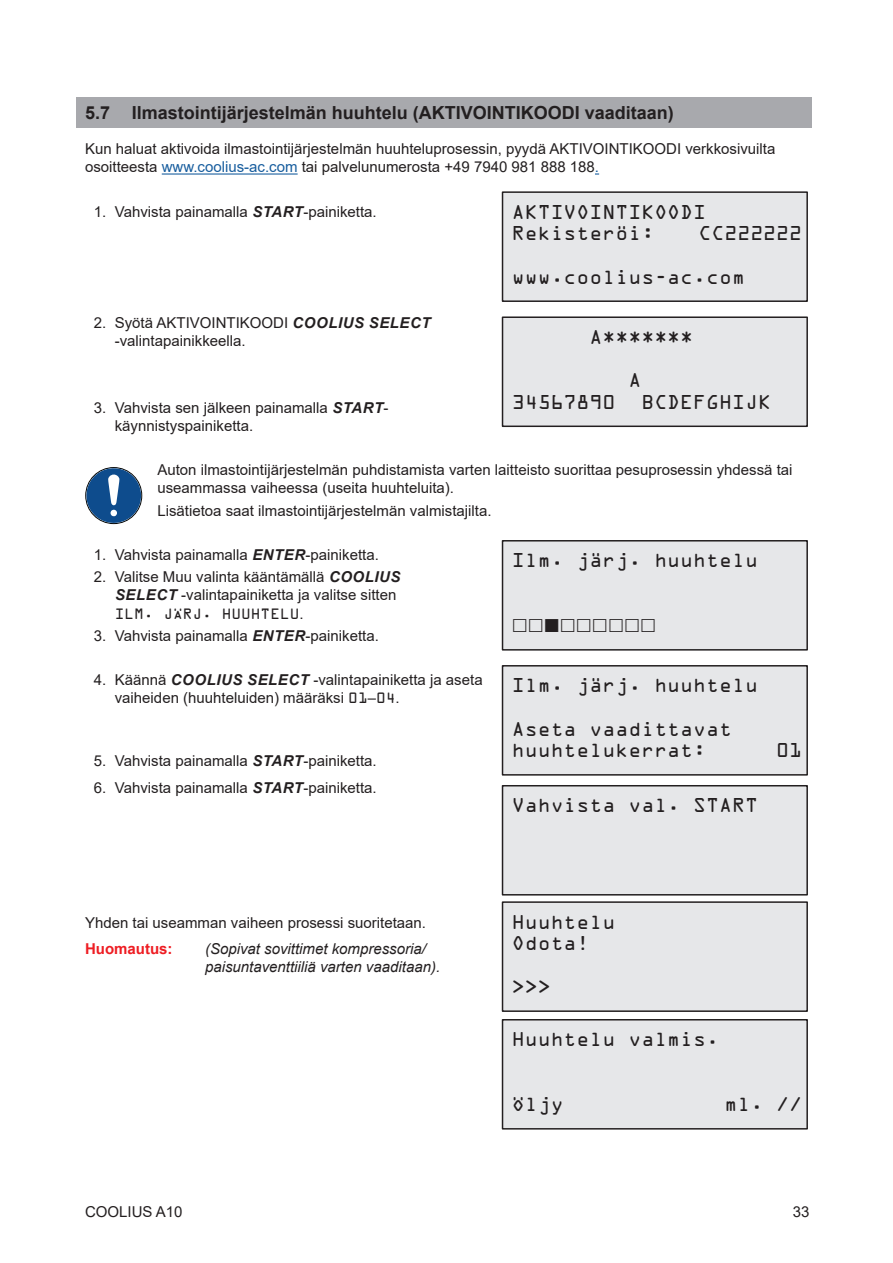
<style>
.page{position:relative;width:893px;height:1263px;background:#fff}
.page>*{position:absolute;margin:0;border:0;box-sizing:border-box;transform-origin:0 0}
.t1{font:18px/21.6px "OCRA Std";color:#231f20}
.t2{font:700 18px "Arial";color:#231f20}
.t3{font:15px/18px "Arial";color:#231f20}
.t4{font:italic 15px/18px "Arial";color:#231f20}
.t5{font:700 15px "Arial";color:#ee1d23}
.t6{font:13.5px "OCRA Std";color:#231f20}
.s1{color:#175d9e}
.s2{font-weight:700;font-style:italic}
.s3{font-family:"Arial";font-size:15px}
.s4{font-family:"OCRA Std";font-size:13.5px}
</style>
<div class="page">
<div style="left:77px;top:98px;width:735px;height:30px;background:#a8a9ad"></div>
<hr style="left:162px;top:173px;width:136px;height:2px;background:#175d9e">
<div style="left:502px;top:192px;width:305px;height:109px;background:#e6e7e9"></div>
<div style="left:502px;top:191px;width:306px;height:111px;border:2px solid #231f20"></div>
<div style="left:502px;top:317px;width:305px;height:109px;background:#e6e7e9"></div>
<div style="left:502px;top:316px;width:306px;height:111px;border:2px solid #231f20"></div>
<svg style="left:85px;top:467px;width:57px;height:56px"></svg>
<div style="left:502px;top:541px;width:305px;height:109px;background:#e6e7e9"></div>
<div style="left:502px;top:540px;width:306px;height:111px;border:2px solid #231f20"></div>
<div style="left:502px;top:666px;width:305px;height:109px;background:#e6e7e9"></div>
<div style="left:502px;top:665px;width:306px;height:111px;border:2px solid #231f20"></div>
<div style="left:502px;top:786px;width:305px;height:109px;background:#e6e7e9"></div>
<div style="left:502px;top:785px;width:306px;height:110px;border:2px solid #231f20"></div>
<div style="left:502px;top:902px;width:305px;height:109px;background:#e6e7e9"></div>
<div style="left:502px;top:901px;width:306px;height:111px;border:2px solid #231f20"></div>
<div style="left:502px;top:1020px;width:305px;height:109px;background:#e6e7e9"></div>
<div style="left:502px;top:1019px;width:306px;height:110px;border:2px solid #231f20"></div>
<p class="t2" style="left:85px;top:100px;width:590px">5.7 Ilmastointijärjestelmän huuhtelu (AKTIVOINTIKOODI vaaditaan)</p>
<p class="t3" style="left:85px;top:140px;width:692px">Kun haluat aktivoida ilmastointijärjestelmän huuhteluprosessin, pyydä AKTIVOINTIKOODI verkkosivuilta osoitteesta <span class="s1">www.coolius-ac.com</span> tai palvelunumerosta +49 7940 981 888 188<span class="s1">.</span></p>
<p class="t3" style="left:94px;top:203px;width:284px">1. Vahvista painamalla <span class="s2">START</span>-painiketta.</p>
<p class="t1" style="left:512px;top:203px;width:196px">AKTIVOINTIKOODI<br>Rekisteröi:</p>
<p class="t1" style="left:698px;top:224px;width:105px">CC222222</p>
<p class="t1" style="left:512px;top:268px;width:235px">www.coolius-ac.com</p>
<p class="t3" style="left:115px;top:314px;width:317px;text-indent:-21px">2. Syötä AKTIVOINTIKOODI <span class="s2">COOLIUS SELECT </span>-valintapainikkeella.</p>
<p class="t1" style="left:589px;top:328px;width:105px">A*******</p>
<p class="t1" style="left:628px;top:371px;width:14px">A</p>
<p class="t1" style="left:512px;top:393px;width:105px">34567890</p>
<p class="t1" style="left:641px;top:393px;width:131px">BCDEFGHIJK</p>
<p class="t3" style="left:115px;top:399px;width:275px;text-indent:-21px">3. Vahvista sen jälkeen painamalla <span class="s2">START&shy;</span>käynnistyspainiketta.</p>
<p class="t3" style="left:157px;top:461px;width:637px">Auton ilmastointijärjestelmän puhdistamista varten laitteisto suorittaa pesuprosessin yhdessä tai useammassa vaiheessa (useita huuhteluita).</p>
<p class="t3" style="left:157px;top:501px;width:336px">Lisätietoa saat ilmastointijärjestelmän valmistajilta.</p>
<p class="t3" style="left:94px;top:546px;width:287px">1. Vahvista painamalla <span class="s2">ENTER</span>-painiketta.</p>
<p class="t3" style="left:94px;top:568px;width:308px;text-align:right">2. Valitse Muu valinta kääntämällä <span class="s2">COOLIUS<br>SELECT</span> -valintapainiketta ja valitse sitten</p>
<p class="t6" style="left:115px;top:607px;width:190px">ILM. JÄRJ. HUUHTELU<span class="s3">.</span></p>
<p class="t3" style="left:94px;top:626px;width:287px">3. Vahvista painamalla <span class="s2">ENTER</span>-painiketta.</p>
<p class="t3" style="left:115px;top:671px;width:369px;text-indent:-21px">4. Käännä <span class="s2">COOLIUS SELECT</span> -valintapainiketta ja aseta vaiheiden (huuhteluiden) määräksi <span class="s4">01</span>–<span class="s4">04</span>.</p>
<p class="t1" style="left:512px;top:551px;width:248px">Ilm. järj. huuhtelu</p>
<p class="t1" style="left:512px;top:676px;width:248px">Ilm. järj. huuhtelu</p>
<p class="t1" style="left:512px;top:720px;width:222px">Aseta vaadittavat huuhtelukerrat:</p>
<p class="t1" style="left:776px;top:741px;width:27px">01</p>
<p class="t3" style="left:94px;top:751px;width:284px">5. Vahvista painamalla <span class="s2">START</span>-painiketta.</p>
<p class="t3" style="left:94px;top:779px;width:284px">6. Vahvista painamalla <span class="s2">START</span>-painiketta.</p>
<p class="t1" style="left:512px;top:796px;width:248px">Vahvista val. START</p>
<p class="t3" style="left:85px;top:913px;width:342px">Yhden tai useamman vaiheen prosessi suoritetaan.</p>
<p class="t5" style="left:85px;top:939px;width:89px">Huomautus:</p>
<p class="t4" style="left:205px;top:940px;width:237px">(Sopivat sovittimet kompressoria/ paisuntaventtiiliä varten vaaditaan).</p>
<p class="t1" style="left:512px;top:913px;width:105px">Huuhtelu<br>Odota!</p>
<p class="t1" style="left:512px;top:977px;width:40px">&gt;&gt;&gt;</p>
<p class="t1" style="left:512px;top:1030px;width:209px">Huuhtelu valmis.</p>
<p class="t1" style="left:512px;top:1095px;width:53px">Öljy</p>
<p class="t1" style="left:724px;top:1095px;width:79px">ml. //</p>
<p class="t3" style="left:85px;top:1202px;width:99px">COOLIUS A10</p>
<p class="t3" style="left:793px;top:1202px;width:18px">33</p>
</div>
